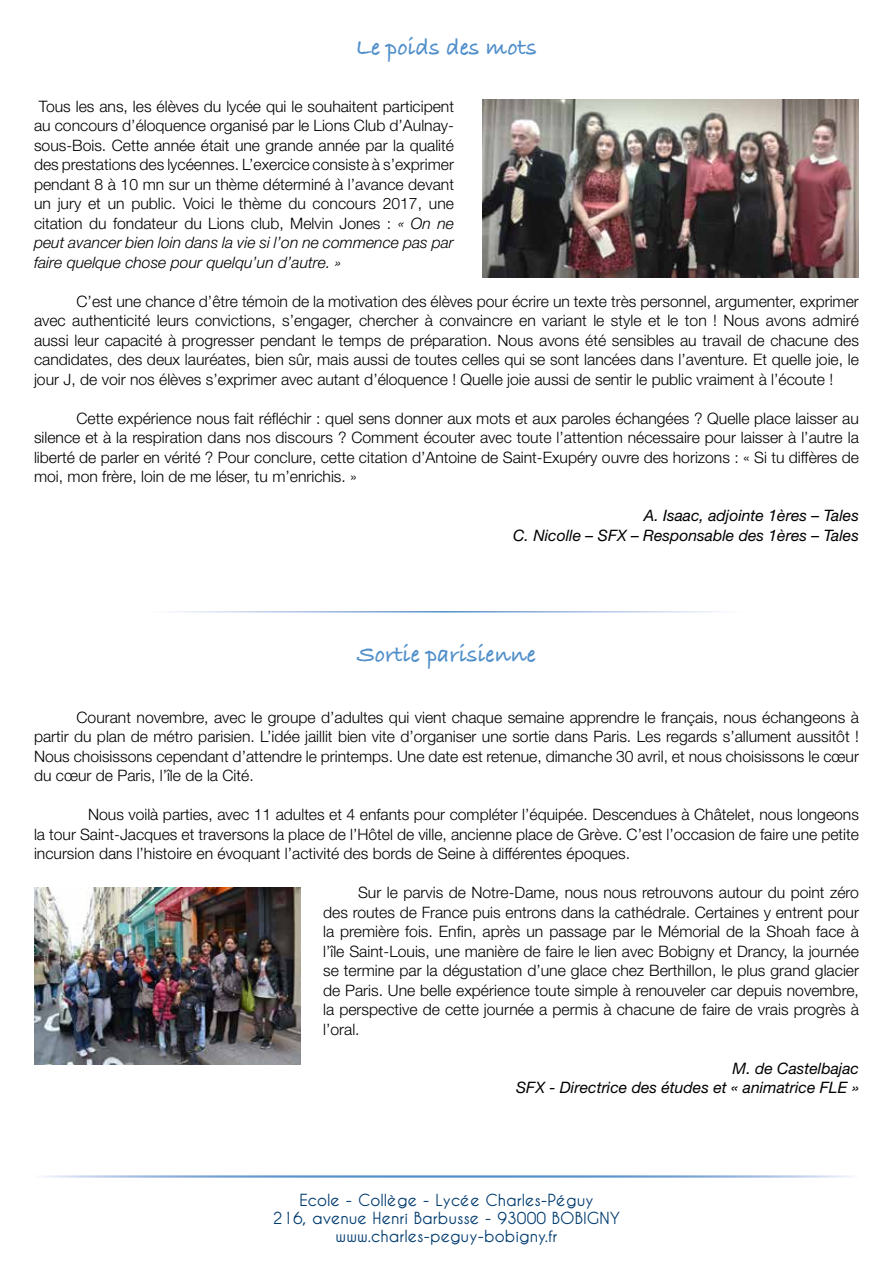
<style>
.page{position:relative;width:893px;height:1263px;background:#fff}
.page>*{position:absolute;margin:0;border:0;box-sizing:border-box;transform-origin:0 0}
.t1{font:700 24px "Bradley Hand ITCTT";color:#508fca}
.t2{font:700 16.5px/18px "Caviar Dreams";color:#003b70;text-align:center}
.t3{font:300 15.75px/19.5px "Helvetica Neue";color:#000;text-align:justify}
.t4{font:italic 15.75px/19.5px "Helvetica Neue";color:#000;text-align:right}
.s1{font-style:italic}
</style>
<div class="page">
<img style="left:483px;top:99px;width:376px;height:179px">
<img style="left:34px;top:887px;width:267px;height:177px">
<h1 class="t1" style="left:356px;top:29px;width:183px">Le poids des mots</h1>
<p class="t3" style="left:34px;top:96px;width:422px;text-indent:5px">Tous les ans, les élèves du lycée qui le souhaitent participent au concours d’éloquence organisé par le Lions Club d’Aulnay&shy;sous-Bois. Cette année était une grande année par la qualité des prestations des lycéennes. L’exercice consiste à s’exprimer pendant 8 à 10 mn sur un thème déterminé à l’avance devant un jury et un public. Voici le thème du concours 2017, une citation du fondateur du Lions club, Melvin Jones : <span class="s1">« On ne peut avancer bien loin dans la vie si l’on ne commence pas par faire quelque chose pour quelqu’un d’autre. »</span></p>
<p class="t3" style="left:34px;top:291px;width:826px;text-indent:43px">C’est une chance d’être témoin de la motivation des élèves pour écrire un texte très personnel, argumenter, exprimer avec authenticité leurs convictions, s’engager, chercher à convaincre en variant le style et le ton ! Nous avons admiré aussi leur capacité à progresser pendant le temps de préparation. Nous avons été sensibles au travail de chacune des candidates, des deux lauréates, bien sûr, mais aussi de toutes celles qui se sont lancées dans l’aventure. Et quelle joie, le jour J, de voir nos élèves s’exprimer avec autant d’éloquence ! Quelle joie aussi de sentir le public vraiment à l’écoute !</p>
<p class="t3" style="left:34px;top:408px;width:826px;text-indent:43px">Cette expérience nous fait réfléchir : quel sens donner aux mots et aux paroles échangées ? Quelle place laisser au silence et à la respiration dans nos discours ? Comment écouter avec toute l’attention nécessaire pour laisser à l’autre la liberté de parler en vérité ? Pour conclure, cette citation d’Antoine de Saint-Exupéry ouvre des horizons : « Si tu diffères de moi, mon frère, loin de me léser, tu m’enrichis. »</p>
<p class="t4" style="left:513px;top:505px;width:347px">A. Isaac, adjointe 1ères – Tales<br>C. Nicolle – SFX – Responsable des 1ères – Tales</p>
<h1 class="t1" style="left:357px;top:636px;width:180px">Sortie parisienne</h1>
<p class="t3" style="left:34px;top:707px;width:826px;text-indent:43px">Courant novembre, avec le groupe d’adultes qui vient chaque semaine apprendre le français, nous échangeons à partir du plan de métro parisien. L’idée jaillit bien vite d’organiser une sortie dans Paris. Les regards s’allument aussitôt !<br>Nous choisissons cependant d’attendre le printemps. Une date est retenue, dimanche 30 avril, et nous choisissons le cœur du cœur de Paris, l’île de la Cité.</p>
<p class="t3" style="left:34px;top:804px;width:826px;text-indent:54px">Nous voilà parties, avec 11 adultes et 4 enfants pour compléter l’équipée. Descendues à Châtelet, nous longeons la tour Saint-Jacques et traversons la place de l’Hôtel de ville, ancienne place de Grève. C’est l’occasion de faire une petite incursion dans l’histoire en évoquant l’activité des bords de Seine à différentes époques.</p>
<p class="t3" style="left:323px;top:882px;width:537px;text-indent:35px">Sur le parvis de Notre-Dame, nous nous retrouvons autour du point zéro des routes de France puis entrons dans la cathédrale. Certaines y entrent pour la première fois. Enfin, après un passage par le Mémorial de la Shoah face à l’île Saint-Louis, une manière de faire le lien avec Bobigny et Drancy, la journée se termine par la dégustation d’une glace chez Berthillon, le plus grand glacier de Paris. Une belle expérience toute simple à renouveler car depuis novembre, la perspective de cette journée a permis à chacune de faire de vrais progrès à l’oral.</p>
<p class="t4" style="left:516px;top:1058px;width:344px">M. de Castelbajac<br>SFX - Directrice des études et « animatrice FLE »</p>
<p class="t2" style="left:273px;top:1190px;width:349px">Ecole - Collège - Lycée Charles-Péguy<br>216, avenue Henri Barbusse - 93000 BOBIGNY www.charles-peguy-bobigny.fr</p>
</div>
